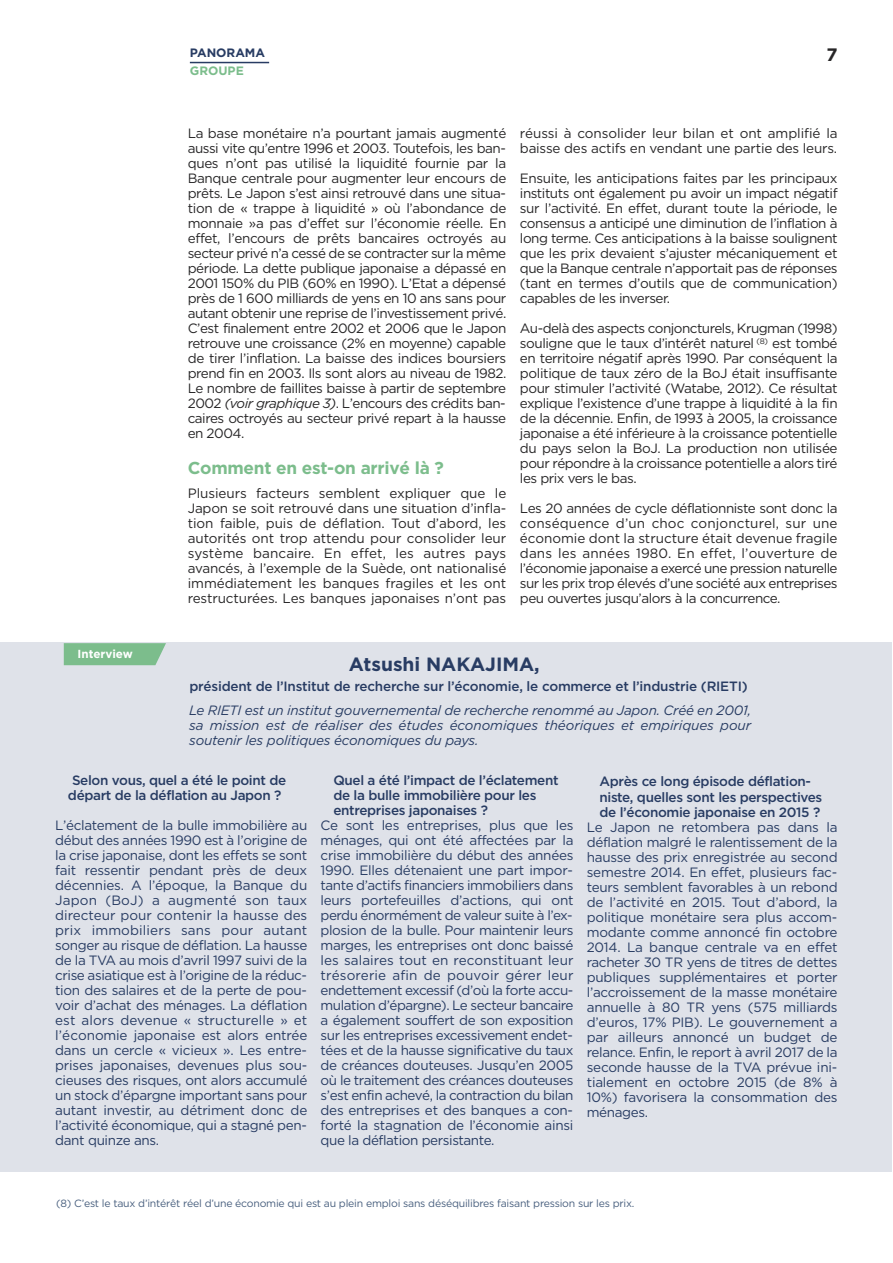
<style>
.page{position:relative;width:893px;height:1263px;background:#fff}
.page>*{position:absolute;margin:0;border:0;box-sizing:border-box;transform-origin:0 0}
.t1{font:700 19.2px "Gotham";color:#283c63}
.t2{font:700 18px "Gotham";color:#272627}
.t3{font:700 17.25px "Gotham";letter-spacing:-.015em;color:#7cbd8c}
.t4{font:13.5px/15px "Gotham";letter-spacing:-.035em;color:#272627;text-align:justify}
.t5{font:13.5px/15px "Gotham";letter-spacing:-.025em;color:#283c63;text-align:justify}
.t6{font:500 13.5px/15px "Gotham";letter-spacing:-.025em;color:#283c63}
.t7{font:italic 13.5px/15px "Gotham";letter-spacing:-.015em;color:#283c63;text-align:justify}
.t8{font:13.5px/15px "Gotham";letter-spacing:-.015em;color:#272627}
.t9{font:700 12.15px "Gotham";color:#283c63}
.t10{font:700 12.15px "Gotham";color:#7cbd8c}
.t11{font:700 11.7px "Gotham";color:#fff}
.t12{font:10.5px "Gotham";letter-spacing:-.02em;color:#485f7e}
.s1{font-style:italic}
</style>
<div class="page">
<hr style="left:190px;top:62px;width:79px;height:1px;background:#283c63">
<div style="left:0;top:643px;width:892px;height:529px;background:#dfe2e9"></div>
<svg style="left:64px;top:643px;width:102px;height:22px;background:#81bf91"></svg>
<p class="t9" style="left:190px;top:46px;width:77px">PANORAMA</p>
<h2 class="t2" style="left:826px;top:44px;width:13px">7</h2>
<p class="t10" style="left:190px;top:64px;width:56px">GROUPE</p>
<p class="t11" style="left:78px;top:647px;width:57px">Interview</p>
<p class="t4" style="left:188px;top:126px;width:320px">La base monétaire n’a pourtant jamais augmenté aussi vite qu’entre 1996 et 2003. Toutefois, les ban&shy;ques n’ont pas utilisé la liquidité fournie par la Banque centrale pour augmenter leur encours de prêts. Le Japon s’est ainsi retrouvé dans une situa&shy;tion de « trappe à liquidité » où l’abondance de monnaie »a pas d’effet sur l’économie réelle. En effet, l’encours de prêts bancaires octroyés au secteur privé n’a cessé de se contracter sur la même période. La dette publique japonaise a dépassé en 2001 150% du PIB (60% en 1990). L’Etat a dépensé près de 1 600 milliards de yens en 10 ans sans pour autant obtenir une reprise de l’investissement privé.<br>C’est finalement entre 2002 et 2006 que le Japon retrouve une croissance (2% en moyenne) capable de tirer l’inflation. La baisse des indices boursiers prend fin en 2003. Ils sont alors au niveau de 1982.<br>Le nombre de faillites baisse à partir de septembre 2002 <span class="s1">(voir graphique 3)</span>. L’encours des crédits ban&shy;caires octroyés au secteur privé repart à la hausse en 2004.</p>
<p class="t3" style="left:188px;top:458px;width:258px">Comment en est-on arrivé là ?</p>
<p class="t4" style="left:188px;top:486px;width:320px">Plusieurs facteurs semblent expliquer que le Japon se soit retrouvé dans une situation d’infla&shy;tion faible, puis de déflation. Tout d’abord, les autorités ont trop attendu pour consolider leur système bancaire. En effet, les autres pays avancés, à l’exemple de la Suède, ont nationalisé immédiatement les banques fragiles et les ont restructurées. Les banques japonaises n’ont pas</p>
<p class="t8" style="left:520px;top:126px;width:319px">réussi à consolider leur bilan et ont amplifié la baisse des actifs en vendant une partie des leurs.</p>
<p class="t4" style="left:520px;top:171px;width:319px">Ensuite, les anticipations faites par les principaux instituts ont également pu avoir un impact négatif sur l’activité. En effet, durant toute la période, le consensus a anticipé une diminution de l’inflation à long terme. Ces anticipations à la baisse soulignent que les prix devaient s’ajuster mécaniquement et que la Banque centrale n’apportait pas de réponses (tant en termes d’outils que de communication) capables de les inverser.</p>
<p class="t4" style="left:520px;top:321px;width:319px">Au-delà des aspects conjoncturels, Krugman (1998) souligne que le taux d’intérêt naturel <sup>(8)</sup> est tombé en territoire négatif après 1990. Par conséquent la politique de taux zéro de la BoJ était insuffisante pour stimuler l’activité (Watabe, 2012). Ce résultat explique l’existence d’une trappe à liquidité à la fin de la décennie. Enfin, de 1993 à 2005, la croissance japonaise a été inférieure à la croissance potentielle du pays selon la BoJ. La production non utilisée pour répondre à la croissance potentielle a alors tiré les prix vers le bas.</p>
<p class="t4" style="left:520px;top:501px;width:319px">Les 20 années de cycle déflationniste sont donc la conséquence d’un choc conjoncturel, sur une économie dont la structure était devenue fragile dans les années 1980. En effet, l’ouverture de l’économie japonaise a exercé une pression naturelle sur les prix trop élevés d’une société aux entreprises peu ouvertes jusqu’alors à la concurrence.</p>
<h1 class="t1" style="left:349px;top:653px;width:192px">Atsushi NAKAJIMA,</h1>
<p class="t6" style="left:189px;top:678px;width:560px">président de l’Institut de recherche sur l’économie, le commerce et l’industrie (RIETI)</p>
<p class="t7" style="left:189px;top:703px;width:563px">Le RIETI est un institut gouvernemental de recherche renommé au Japon. Créé en 2001, sa mission est de réaliser des études économiques théoriques et empiriques pour soutenir les politiques économiques du pays.</p>
<p class="t6" style="left:68px;top:773px;width:220px;text-align:center">Selon vous, quel a été le point de départ de la déflation au Japon ?</p>
<p class="t5" style="left:55px;top:818px;width:254px">L’éclatement de la bulle immobilière au début des années 1990 est à l’origine de la crise japonaise, dont les effets se sont fait ressentir pendant près de deux décennies. A l’époque, la Banque du Japon (BoJ) a augmenté son taux directeur pour contenir la hausse des prix immobiliers sans pour autant songer au risque de déflation. La hausse de la TVA au mois d’avril 1997 suivi de la crise asiatique est à l’origine de la réduc&shy;tion des salaires et de la perte de pou&shy;voir d’achat des ménages. La déflation est alors devenue « structurelle » et l’économie japonaise est alors entrée dans un cercle « vicieux ». Les entre&shy;prises japonaises, devenues plus sou&shy;cieuses des risques, ont alors accumulé un stock d’épargne important sans pour autant investir, au détriment donc de l’activité économique, qui a stagné pen&shy;dant quinze ans.</p>
<p class="t6" style="left:333px;top:772px;width:227px">Quel a été l’impact de l’éclatement de la bulle immobilière pour les entreprises japonaises ?</p>
<p class="t5" style="left:321px;top:817px;width:254px">Ce sont les entreprises, plus que les ménages, qui ont été affectées par la crise immobilière du début des années 1990. Elles détenaient une part impor&shy;tante d’actifs financiers immobiliers dans leurs portefeuilles d’actions, qui ont perdu énormément de valeur suite à l’ex&shy;plosion de la bulle. Pour maintenir leurs marges, les entreprises ont donc baissé les salaires tout en reconstituant leur trésorerie afin de pouvoir gérer leur endettement excessif (d’où la forte accu&shy;mulation d’épargne). Le secteur bancaire a également souffert de son exposition sur les entreprises excessivement endet&shy;tées et de la hausse significative du taux de créances douteuses. Jusqu’en 2005 où le traitement des créances douteuses s’est enfin achevé, la contraction du bilan des entreprises et des banques a con&shy;forté la stagnation de l’économie ainsi que la déflation persistante.</p>
<p class="t6" style="left:599px;top:774px;width:224px">Après ce long épisode déflation&shy;niste, quelles sont les perspectives de l’économie japonaise en 2015 ?</p>
<p class="t5" style="left:587px;top:819px;width:252px">Le Japon ne retombera pas dans la déflation malgré le ralentissement de la hausse des prix enregistrée au second semestre 2014. En effet, plusieurs fac&shy;teurs semblent favorables à un rebond de l’activité en 2015. Tout d’abord, la politique monétaire sera plus accom&shy;modante comme annoncé fin octobre 2014. La banque centrale va en effet racheter 30 TR yens de titres de dettes publiques supplémentaires et porter l’accroissement de la masse monétaire annuelle à 80 TR yens (575 milliards d’euros, 17% PIB). Le gouvernement a par ailleurs annoncé un budget de relance. Enfin, le report à avril 2017 de la seconde hausse de la TVA prévue ini&shy;tialement en octobre 2015 (de 8% à 10%) favorisera la consommation des ménages.</p>
<p class="t12" style="left:56px;top:1197px;width:580px">(8) C’est le taux d’intérêt réel d’une économie qui est au plein emploi sans déséquilibres faisant pression sur les prix.</p>
</div>
